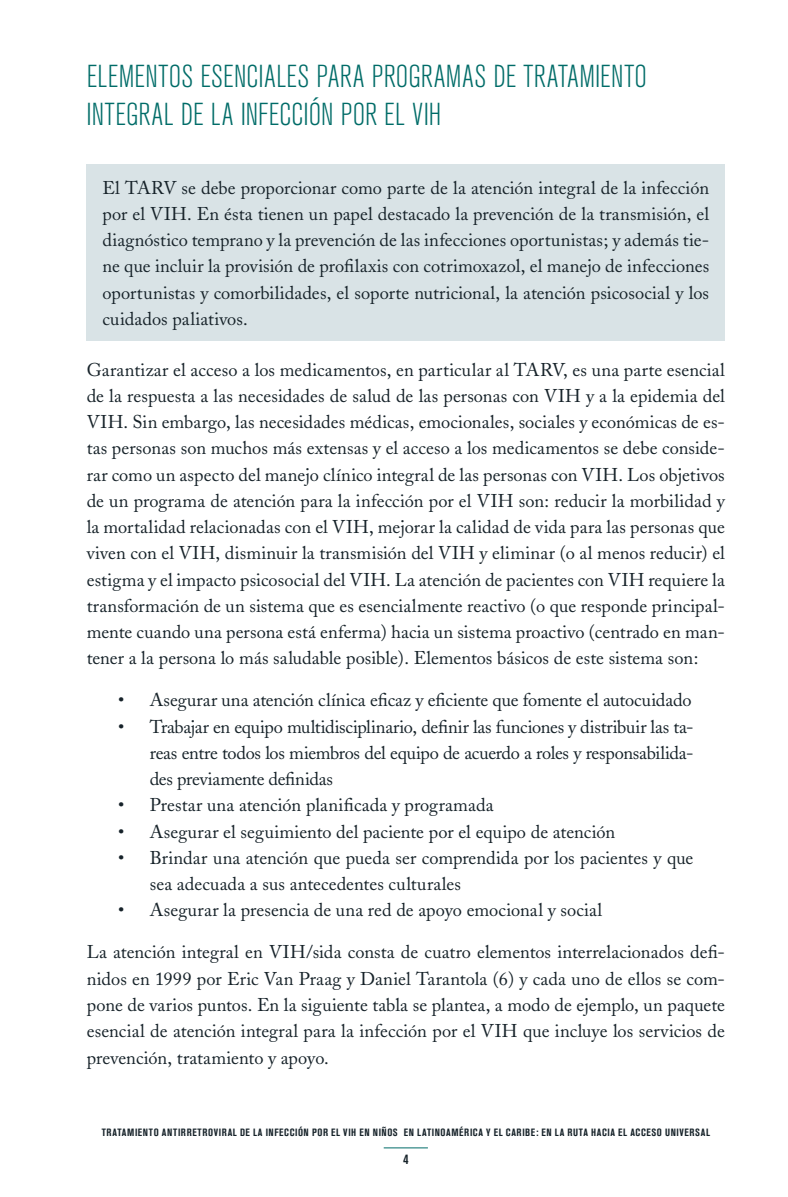
<style>
.page{position:relative;width:788px;height:1197px;background:#fff}
.page>*{position:absolute;margin:0;border:0;box-sizing:border-box;transform-origin:0 0}
.t1{font:300 condensed 31.5px "Akzidenz Grotesk BE";letter-spacing:.005em;color:#006c68}
.t2{font:18.38px/26.2px "Adobe Caslon";color:#162229;text-align:justify}
.t3{font:700 condensed 14px "Akzidenz Grotesk BE";color:#162229}
.t4{font:700 condensed 10.5px "Akzidenz Grotesk BE";letter-spacing:.06em;color:#162229}
</style>
<div class="page">
<hr style="left:383px;top:1147px;width:45px;height:1px;background:#006c68">
<div style="left:87px;top:164px;width:637px;height:177px;background:#d9e3e6"></div>
<h1 class="t1" style="left:87px;top:59px;width:148px">ELEMENTOS ESENCIALE</h1>
<h1 class="t1" style="left:297px;top:59px;width:351px">S PARA PROGRAMAS DE TRATAMIENTO</h1>
<h1 class="t1" style="left:87px;top:97px;width:165px">INTEGRAL DE LA INFECCIÓN</h1>
<h1 class="t1" style="left:341px;top:97px;width:102px">POREL VIH</h1>
<p class="t2" style="left:102px;top:174px;width:608px">El TARV se debe proporcionar como parte de la atención integral de la infección por el VIH. En ésta tienen un papel destacado la prevención de la transmisión, el diagnóstico temprano y la prevención de las infecciones oportunistas; y además tie&shy;ne que incluir la provisión de profilaxis con cotrimoxazol, el manejo de infecciones oportunistas y comorbilidades, el soporte nutricional, la atención psicosocial y los cuidados paliativos.</p>
<p class="t2" style="left:87px;top:356px;width:639px">Garantizar el acceso a los medicamentos, en particular al TARV, es una parte esencial de la respuesta a las necesidades de salud de las personas con VIH y a la epidemia del VIH. Sin embargo, las necesidades médicas, emocionales, sociales y económicas de es&shy;tas personas son muchos más extensas y el acceso a los medicamentos se debe conside&shy;rar como un aspecto del manejo clínico integral de las personas con VIH. Los objetivos de un programa de atención para la infección por el VIH son: reducir la morbilidad y la mortalidad relacionadas con el VIH, mejorar la calidad de vida para las personas que viven con el VIH, disminuir la transmisión del VIH y eliminar (o al menos reducir) el estigma y el impacto psicosocial del VIH. La atención de pacientes con VIH requiere la transformación de un sistema que es esencialmente reactivo (o que responde principal&shy;mente cuando una persona está enferma) hacia un sistema proactivo (centrado en man&shy;tener a la persona lo más saludable posible). Elementos básicos de este sistema son:</p>
<p class="t2" style="left:118px;top:687px;width:575px">• Asegurar una atención clínica eficaz y eficiente que fomente el autocuidado</p>
<p class="t2" style="left:150px;top:714px;width:545px;text-indent:-32px">• Trabajar en equipo multidisciplinario, definir las funciones y distribuir las ta&shy;reas entre todos los miembros del equipo de acuerdo a roles y responsabilida&shy;des previamente definidas</p>
<p class="t2" style="left:118px;top:792px;width:377px">• Prestar una atención planificada y programada</p>
<p class="t2" style="left:118px;top:819px;width:498px">• Asegurar el seguimiento del paciente por el equipo de atención</p>
<p class="t2" style="left:150px;top:845px;width:545px;text-indent:-31px">• Brindar una atención que pueda ser comprendida por los pacientes y que sea adecuada a sus antecedentes culturales</p>
<p class="t2" style="left:118px;top:897px;width:485px">• Asegurar la presencia de una red de apoyo emocional y social</p>
<p class="t2" style="left:87px;top:939px;width:639px">La atención integral en VIH/sida consta de cuatro elementos interrelacionados defi&shy;nidos en 1999 por Eric Van Praag y Daniel Tarantola (6) y cada uno de ellos se com&shy;pone de varios puntos. En la siguiente tabla se plantea, a modo de ejemplo, un paquete esencial de atención integral para la infección por el VIH que incluye los servicios de prevención, tratamiento y apoyo.</p>
<p class="t4" style="left:102px;top:1126px;width:609px">TRATAMIENTO ANTIRRETROVIRAL DE LA INFECCIÓN POR EL VIH EN NIÑOS EN LATINOAMÉRICA Y EL CARIBE: EN LA RUTA HACIA EL ACCESO UNIVERSAL</p>
<p class="t3" style="left:403px;top:1152px;width:7px">4</p>
</div>
